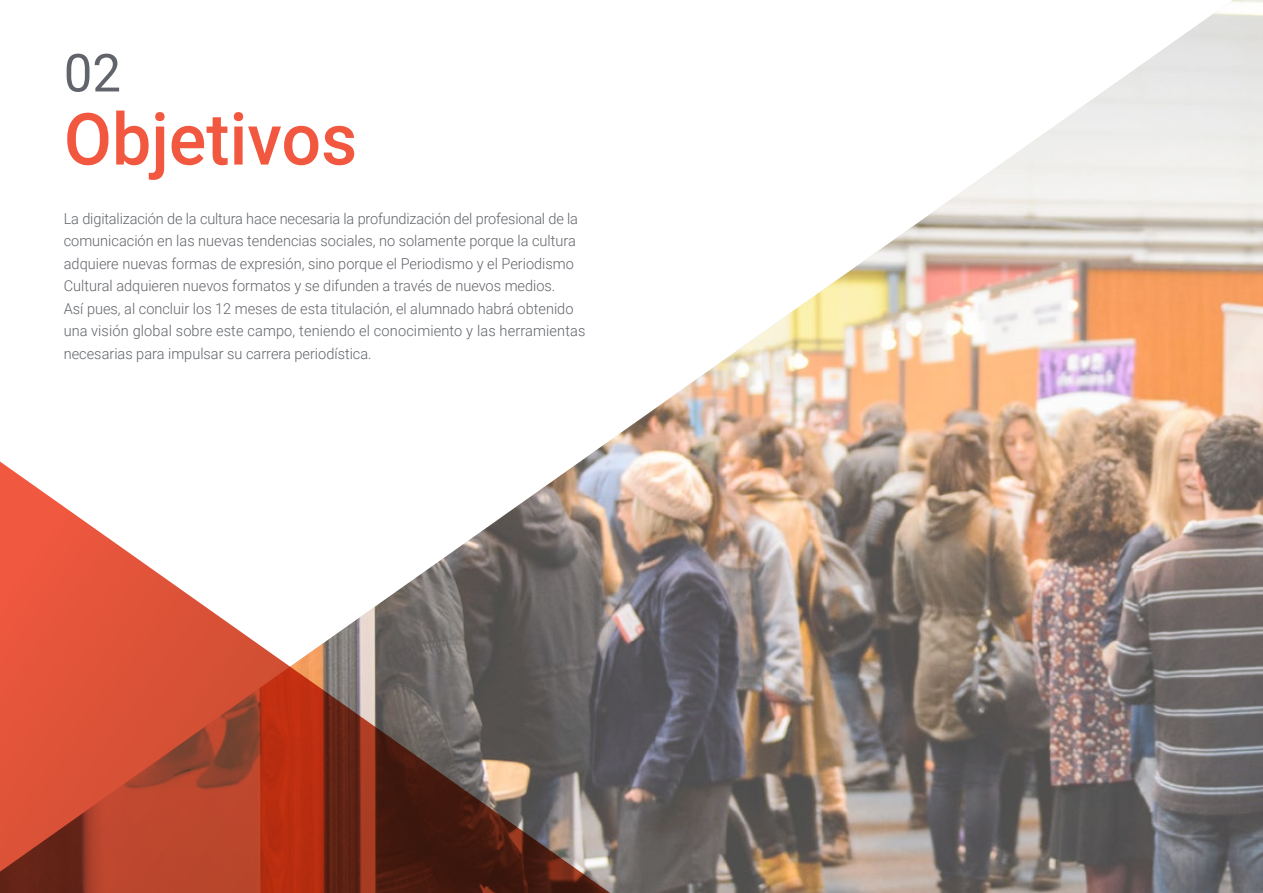
<style>
.page{position:relative;width:1263px;height:893px;background:#fff}
.page>*{position:absolute;margin:0;border:0;box-sizing:border-box;transform-origin:0 0}
.t1{font:500 72px "Roboto";color:#f1583f}
.t2{font:52.5px "Roboto";color:#61646a}
.t3{font:300 15px/22.5px "Roboto";color:#61646a}
</style>
<div class="page">
<img style="left:602px;top:0;width:661px;height:893px">
<svg style="left:0;top:446px;width:640px;height:447px"></svg>
<h2 class="t2" style="left:64px;top:36px;width:59px">02</h2>
<h1 class="t1" style="left:64px;top:89px;width:295px">Objetivos</h1>
<p class="t3" style="left:64px;top:207px;width:523px">La digitalización de la cultura hace necesaria la profundización del profesional de la comunicación en las nuevas tendencias sociales, no solamente porque la cultura adquiere nuevas formas de expresión, sino porque el Periodismo y el Periodismo Cultural adquieren nuevos formatos y se difunden a través de nuevos medios.<br>Así pues, al concluir los 12 meses de esta titulación, el alumnado habrá obtenido una visión global sobre este campo, teniendo el conocimiento y las herramientas necesarias para impulsar su carrera periodística.</p>
</div>
